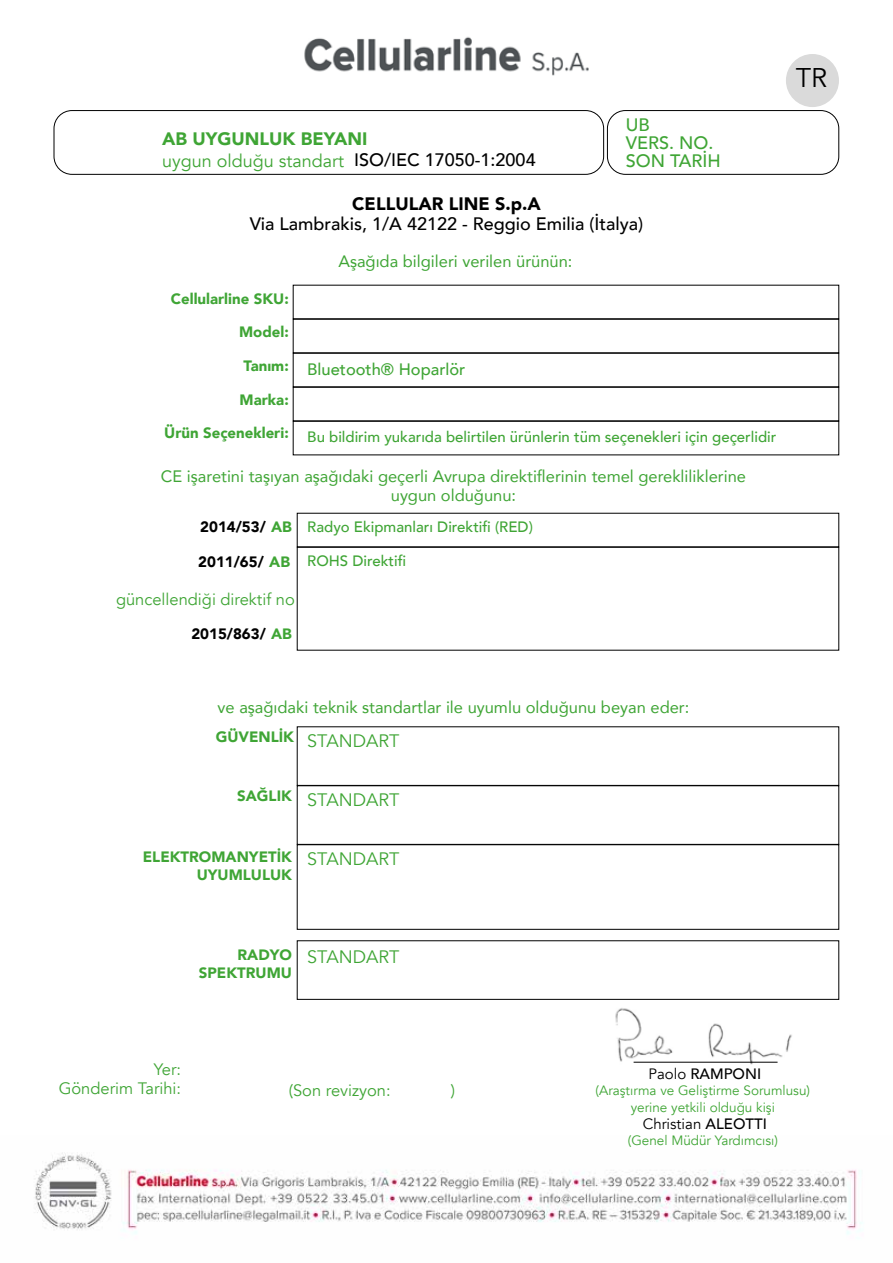
<style>
.page{position:relative;width:893px;height:1263px;background:#fff}
.page>*{position:absolute;margin:0;border:0;box-sizing:border-box;transform-origin:0 0}
.t1{font:27px "Avenir";color:#000}
.t2{font:500 18px "Avenir";color:#000}
.t3{font:18px "Avenir";color:#3fa535}
.t4{font:500 18px/18px "Avenir";color:#3fa535}
.t5{font:900 18px "Avenir";color:#000}
.t6{font:900 18px "Avenir";color:#3fa535}
.t7{font:16.5px/19.5px "Avenir";color:#3fa535;text-align:center}
.t8{font:16.5px/19.5px "Avenir";color:#3fa535;text-align:right}
.t9{font:500 16.5px "Avenir";color:#3fa535}
.t10{font:500 15px "Avenir";color:#3fa535}
.t11{font:900 15px/18px "Avenir";color:#3fa535;text-align:right}
.t12{font:900 15px "Avenir";color:#000}
.t13{font:15px "Avenir";color:#000}
.t14{font:500 15px "Avenir";color:#000}
.t15{font:13.5px/16.5px "Avenir";color:#3fa535;text-align:center}
.s1{color:#3fa535}
.s2{font-weight:400}
.s3{font-weight:500}
</style>
<div class="page">
<img style="left:53px;top:37px;width:787px;height:92px">
<img style="left:35px;top:1152px;width:827px;height:83px">
<div style="left:786px;top:54px;width:53px;height:53px;background:#dadada;border-radius:50%"></div>
<div style="left:54px;top:110px;width:550px;height:65px;border:1px solid #000;border-radius:18px"></div>
<img style="left:609px;top:999px;width:190px;height:66px">
<div style="left:607px;top:110px;width:232px;height:65px;border:1px solid #000;border-radius:18px"></div>
<div style="left:293px;top:285px;width:546px;height:34px;border:1px solid #000"></div>
<div style="left:293px;top:319px;width:546px;height:34px;border:1px solid #000"></div>
<div style="left:297px;top:547px;width:542px;height:103px;border:1px solid #000"></div>
<div style="left:293px;top:353px;width:546px;height:34px;border:1px solid #000"></div>
<div style="left:297px;top:785px;width:542px;height:59px;border:1px solid #000"></div>
<div style="left:297px;top:844px;width:542px;height:85px;border:1px solid #000"></div>
<div style="left:293px;top:387px;width:546px;height:34px;border:1px solid #000"></div>
<div style="left:293px;top:421px;width:546px;height:34px;border:1px solid #000"></div>
<hr style="left:634px;top:1062px;width:143px;height:1px;background:#000">
<p class="t4" style="left:626px;top:114px;width:89px">UB<br>VERS. NO.</p>
<p class="t6" style="left:162px;top:124px;width:207px">AB UYGUNLUK BEYANI</p>
<p class="t3" style="left:162px;top:150px;width:183px">uygun olduğu standart</p>
<p class="t2" style="left:354px;top:144px;width:183px">ISO/IEC 17050-1:2004</p>
<p class="t4" style="left:626px;top:150px;width:97px">SON TARİH</p>
<p class="t5" style="left:352px;top:189px;width:190px">CELLULAR LINE S.p.A</p>
<p class="t2" style="left:250px;top:208px;width:395px">Via Lambrakis, 1/A 42122 - Reggio Emilia (İtalya)</p>
<p class="t7" style="left:338px;top:251px;width:236px">Aşağıda bilgileri verilen ürünün:</p>
<p class="t11" style="left:171px;top:289px;width:119px">Cellularline SKU:</p>
<p class="t11" style="left:239px;top:323px;width:51px">Model:</p>
<p class="t11" style="left:244px;top:356px;width:47px">Tanım:</p>
<p class="t11" style="left:240px;top:390px;width:51px">Marka:</p>
<p class="t11" style="left:164px;top:424px;width:126px">Ürün Seçenekleri:</p>
<p class="t7" style="left:161px;top:466px;width:587px">CE işaretini taşıyan aşağıdaki geçerli Avrupa direktiflerinin temel gerekliliklerine uygun olduğunu:</p>
<p class="t9" style="left:307px;top:355px;width:160px">Bluetooth® Hoparlör</p>
<p class="t10" style="left:307px;top:423px;width:471px">Bu bildirim yukarıda belirtilen ürünlerin tüm seçenekleri için geçerlidir</p>
<p class="t12" style="left:200px;top:514px;width:93px">2014/53/ <span class="s1">AB</span></p>
<p class="t12" style="left:198px;top:549px;width:93px">2011/65/ <span class="s1">AB</span></p>
<p class="t8" style="left:116px;top:589px;width:180px">güncellendiği direktif no</p>
<p class="t12" style="left:191px;top:621px;width:102px">2015/863/ <span class="s1">AB</span></p>
<p class="t10" style="left:307px;top:513px;width:227px">Radyo Ekipmanları Direktifi (RED)</p>
<p class="t10" style="left:307px;top:547px;width:100px">ROHS Direktifi</p>
<h1 class="t1" style="left:796px;top:62px;width:33px">TR</h1>
<p class="t7" style="left:218px;top:697px;width:473px">ve aşağıdaki teknik standartlar ile uyumlu olduğunu beyan eder:</p>
<p class="t11" style="left:216px;top:727px;width:80px">GÜVENLİK</p>
<p class="t3" style="left:307px;top:730px;width:94px">STANDART</p>
<p class="t11" style="left:237px;top:786px;width:56px">SAĞLIK</p>
<p class="t3" style="left:307px;top:789px;width:94px">STANDART</p>
<p class="t11" style="left:143px;top:847px;width:151px">ELEKTROMANYETİK<br>UYUMLULUK</p>
<p class="t3" style="left:307px;top:848px;width:94px">STANDART</p>
<p class="t11" style="left:199px;top:945px;width:95px">RADYO<br>SPEKTRUMU</p>
<p class="t3" style="left:307px;top:946px;width:94px">STANDART</p>
<p class="t8" style="left:59px;top:1059px;width:124px">Yer:<br>Gönderim Tarihi:</p>
<p class="t8" style="left:289px;top:1081px;width:103px">(Son revizyon:</p>
<p class="t8" style="left:451px;top:1081px;width:6px">)</p>
<p class="t14" style="left:648px;top:1061px;width:114px"><span class="s2">Paolo</span> RAMPONI</p>
<p class="t13" style="left:643px;top:1115px;width:126px">Christian <span class="s3">ALEOTTI</span></p>
<p class="t15" style="left:596px;top:1083px;width:216px">(Araştırma ve Geliştirme Sorumlusu) yerine yetkili olduğu kişi</p>
<p class="t15" style="left:628px;top:1133px;width:152px">(Genel Müdür Yardımcısı)</p>
</div>
